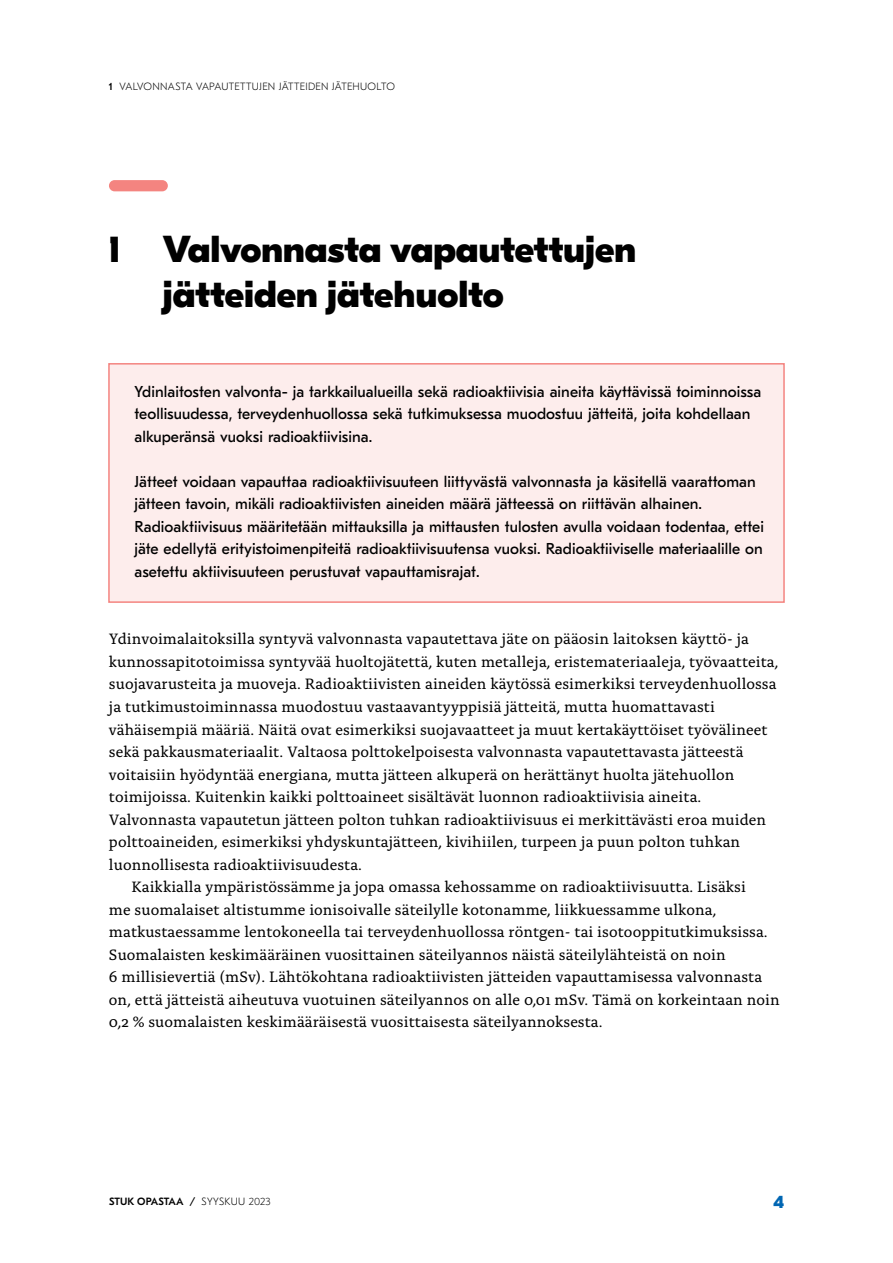
<style>
.page{position:relative;width:893px;height:1263px;background:#fff}
.page>*{position:absolute;margin:0;border:0;box-sizing:border-box;transform-origin:0 0}
.t1{font:800 37.5px/45px "GT Eesti Display";color:#000}
.t2{font:800 18px "GT Eesti Display";color:#0066b3}
.P_1{font:15.75px/22.5px "Alda OT";letter-spacing:.005em;color:#000}
.P_1_nostolaatikko{font:15.75px/22.5px "GT Eesti Text";letter-spacing:.005em;color:#000}
.t3{font:100 10.5px "GT Eesti Text";letter-spacing:.025em;color:#000}
.t4{font:500 10.5px "GT Eesti Text";letter-spacing:.01em;color:#000}
.s1{font-weight:500}
.s2{font-weight:100}
</style>
<div class="page">
<div style="left:108px;top:363px;width:677px;height:240px;background:#fdedec;border:2px solid #f48480"></div>
<div style="left:109px;top:180px;width:59px;height:11px;background:#f48480;border-radius:6px"></div>
<p class="t3" style="left:109px;top:80px;width:288px"><span class="s1">1</span> VALVONNASTA VAPAUTETTUJEN JÄTTEIDEN JÄTEHUOLTO</p>
<h1 class="t1" style="left:163px;top:227px;width:475px;text-indent:-54px">1 Valvonnasta vapautettujen jätteiden jätehuolto</h1>
<p class="P_1_nostolaatikko" style="left:134px;top:380px;width:628px">Ydinlaitosten valvonta- ja tarkkailualueilla sekä radioaktiivisia aineita käyttävissä toiminnoissa teollisuudessa, terveydenhuollossa sekä tutkimuksessa muodostuu jätteitä, joita kohdellaan alkuperänsä vuoksi radioaktiivisina.</p>
<p class="P_1_nostolaatikko" style="left:134px;top:470px;width:631px">Jätteet voidaan vapauttaa radioaktiivisuuteen liittyvästä valvonnasta ja käsitellä vaarattoman jätteen tavoin, mikäli radioaktiivisten aineiden määrä jätteessä on riittävän alhainen.<br>Radioaktiivisuus määritetään mittauksilla ja mittausten tulosten avulla voidaan todentaa, ettei jäte edellytä erityistoimenpiteitä radioaktiivisuutensa vuoksi. Radioaktiiviselle materiaalille on asetettu aktiivisuuteen perustuvat vapauttamisrajat.</p>
<p class="P_1" style="left:109px;top:629px;width:671px">Ydinvoimalaitoksilla syntyvä valvonnasta vapautettava jäte on pääosin laitoksen käyttö- ja kunnossapitotoimissa syntyvää huoltojätettä, kuten metalleja, eristemateriaaleja, työvaatteita, suojavarusteita ja muoveja. Radioaktiivisten aineiden käytössä esimerkiksi terveydenhuollossa ja tutkimustoiminnassa muodostuu vastaavantyyppisiä jätteitä, mutta huomattavasti vähäisempiä määriä. Näitä ovat esimerkiksi suojavaatteet ja muut kertakäyttöiset työvälineet sekä pakkausmateriaalit. Valtaosa polttokelpoisesta valvonnasta vapautettavasta jätteestä voitaisiin hyödyntää energiana, mutta jätteen alkuperä on herättänyt huolta jätehuollon toimijoissa. Kuitenkin kaikki polttoaineet sisältävät luonnon radioaktiivisia aineita.<br>Valvonnasta vapautetun jätteen polton tuhkan radioaktiivisuus ei merkittävästi eroa muiden polttoaineiden, esimerkiksi yhdyskuntajätteen, kivihiilen, turpeen ja puun polton tuhkan luonnollisesta radioaktiivisuudesta.</p>
<p class="P_1" style="left:109px;top:877px;width:672px;text-indent:23px">Kaikkialla ympäristössämme ja jopa omassa kehossamme on radioaktiivisuutta. Lisäksi<br>me suomalaiset altistumme ionisoivalle säteilylle kotonamme, liikkuessamme ulkona, matkustaessamme lentokoneella tai terveydenhuollossa röntgen- tai isotooppitutkimuksissa.<br>Suomalaisten keskimääräinen vuosittainen säteilyannos näistä säteilylähteistä on noin<br>6 millisievertiä (mSv). Lähtökohtana radioaktiivisten jätteiden vapauttamisessa valvonnasta on, että jätteistä aiheutuva vuotuinen säteilyannos on alle 0,01 mSv. Tämä on korkeintaan noin 0,2 % suomalaisten keskimääräisestä vuosittaisesta säteilyannoksesta.</p>
<p class="t4" style="left:109px;top:1196px;width:163px">STUK OPASTAA / <span class="s2">SYYSKUU 2023</span></p>
<p class="t2" style="left:773px;top:1192px;width:12px">4</p>
</div>
